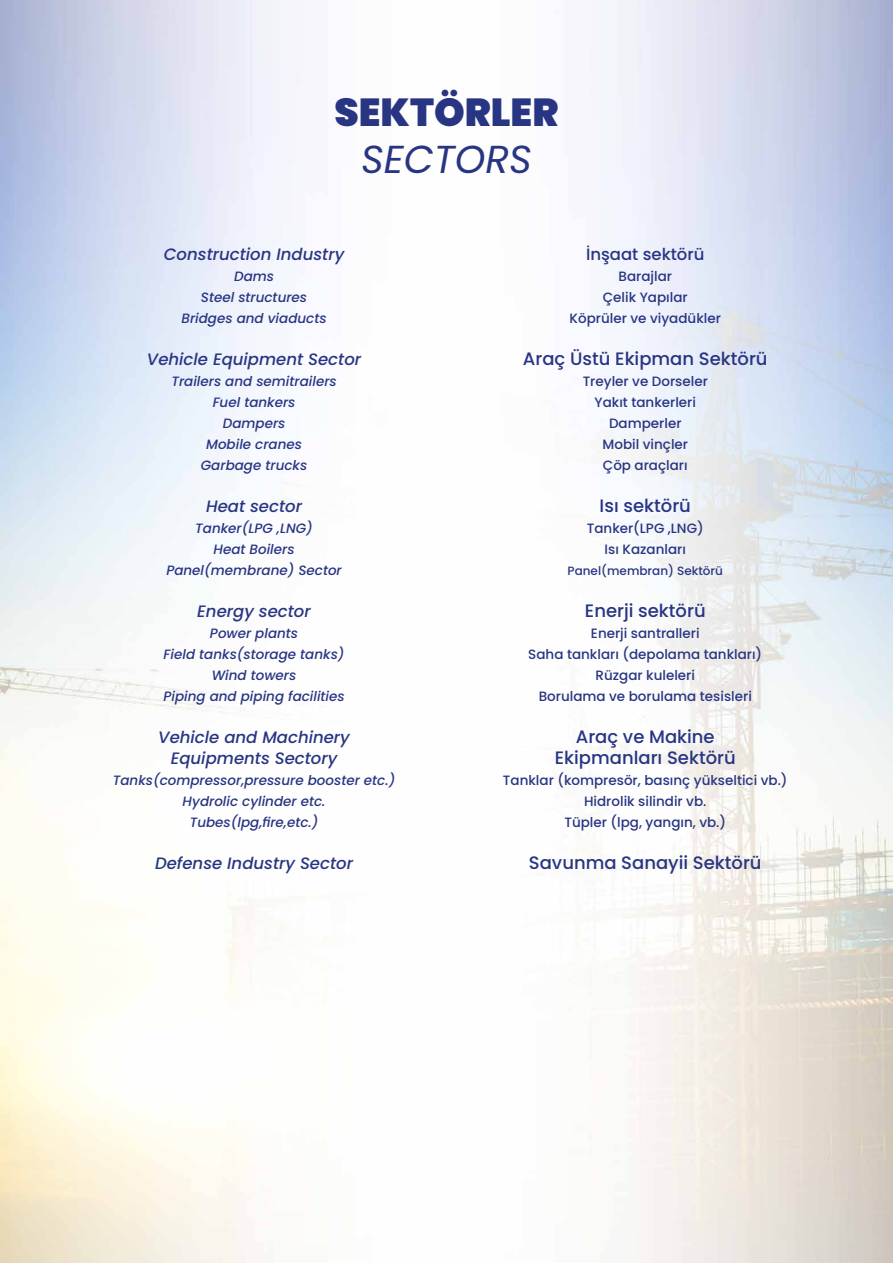
<style>
.page{position:relative;width:893px;height:1263px;background:#fff}
.page>*{position:absolute;margin:0;border:0;box-sizing:border-box;transform-origin:0 0}
.t1{font:900 39px "Poppins";color:#283583}
.t2{font:italic 39px "Poppins";color:#283583}
.t3{font:500 18px/21px "Poppins";color:#283583;text-align:center}
.t4{font:italic 500 16.5px/21px "Poppins";color:#283583;text-align:center}
.t5{font:500 16.5px "Poppins";color:#283583}
.t6{font:500 13.5px/21px "Poppins";color:#283583;text-align:center}
.t7{font:italic 500 13.5px/21px "Poppins";color:#283583;text-align:center}
.t8{font:500 12px "Poppins";color:#283583}
</style>
<div class="page">
<img style="left:0;top:0;width:893px;height:1263px">
<h1 class="t1" style="left:334px;top:90px;width:225px">SEKTÖRLER</h1>
<h1 class="t2" style="left:361px;top:137px;width:172px">SECTORS</h1>
<p class="t4" style="left:164px;top:243px;width:182px">Construction Industry</p>
<p class="t7" style="left:182px;top:266px;width:147px">Dams<br>Steel structures<br>Bridges and viaducts</p>
<p class="t4" style="left:147px;top:348px;width:216px">Vehicle Equipment Sector</p>
<p class="t7" style="left:171px;top:371px;width:167px">Trailers and semitrailers<br>Fuel tankers<br>Dampers<br>Mobile cranes<br>Garbage trucks</p>
<p class="t4" style="left:206px;top:495px;width:97px">Heat sector</p>
<p class="t7" style="left:166px;top:518px;width:177px">Tanker(LPG ,LNG)<br>Heat Boilers<br>Panel(membrane) Sector</p>
<p class="t4" style="left:197px;top:600px;width:115px">Energy sector</p>
<p class="t7" style="left:163px;top:623px;width:183px">Power plants<br>Field tanks(storage tanks)<br>Wind towers<br>Piping and piping facilities</p>
<p class="t4" style="left:158px;top:726px;width:193px">Vehicle and Machinery<br>Equipments Sectory</p>
<p class="t7" style="left:113px;top:770px;width:284px">Tanks(compressor,pressure booster etc.)<br>Hydrolic cylinder etc.<br>Tubes(lpg,fire,etc.)</p>
<p class="t4" style="left:155px;top:852px;width:199px">Defense Industry Sector</p>
<p class="t5" style="left:586px;top:244px;width:120px">İnşaat sektörü</p>
<p class="t6" style="left:570px;top:266px;width:153px">Barajlar<br>Çelik Yapılar<br>Köprüler ve viyadükler</p>
<h2 class="t3" style="left:523px;top:348px;width:246px">Araç Üstü Ekipman Sektörü</h2>
<p class="t6" style="left:583px;top:371px;width:127px">Treyler ve Dorseler<br>Yakıt tankerleri<br>Damperler<br>Mobil vinçler<br>Çöp araçları</p>
<h2 class="t3" style="left:600px;top:495px;width:93px">Isı sektörü</h2>
<p class="t6" style="left:587px;top:518px;width:118px">Tanker(LPG ,LNG)<br>Isı Kazanları</p>
<p class="t8" style="left:568px;top:564px;width:157px">Panel(membran) Sektörü</p>
<h2 class="t3" style="left:585px;top:600px;width:122px">Enerji sektörü</h2>
<p class="t6" style="left:528px;top:623px;width:235px">Enerji santralleri<br>Saha tankları (depolama tankları)<br>Rüzgar kuleleri<br>Borulama ve borulama tesisleri</p>
<h2 class="t3" style="left:555px;top:726px;width:182px">Araç ve Makine<br>Ekipmanları Sektörü</h2>
<p class="t6" style="left:503px;top:770px;width:286px">Tanklar (kompresör, basınç yükseltici vb.)<br>Hidrolik silindir vb.<br>Tüpler (lpg, yangın, vb.)</p>
<h2 class="t3" style="left:529px;top:852px;width:234px">Savunma Sanayii Sektörü</h2>
</div>
